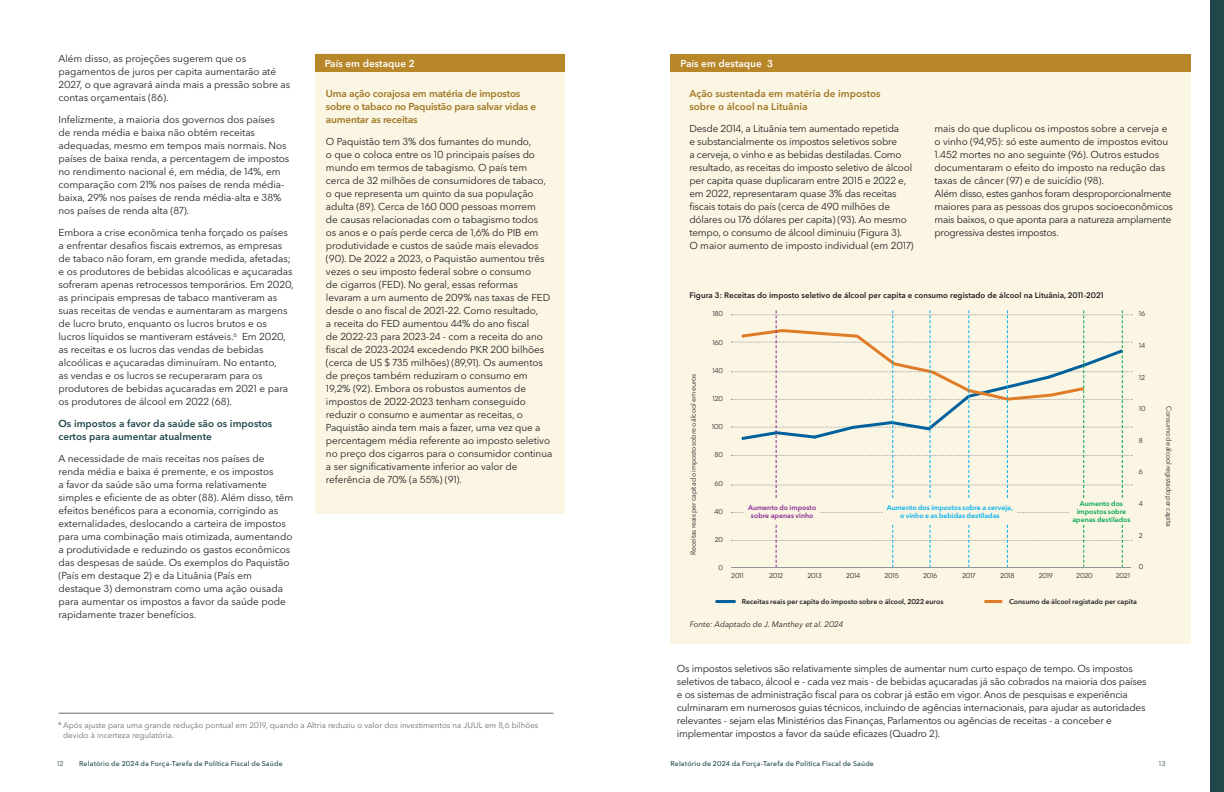
<style>
.page{position:relative;width:1224px;height:792px;background:#fff}
.page>*{position:absolute;margin:0;border:0;box-sizing:border-box;transform-origin:0 0}
.t1{font:10px/13px "Avenir Next P For BBG";letter-spacing:-.01em;color:#231f20}
.t2{font:600 10px/13px "Avenir Next P For BBG";letter-spacing:-.02em;color:#a17722}
.t3{font:600 10px/13px "Avenir Next P For BBG";color:#20474a}
.t4{font:600 10px/13px "Avenir Next P For BBG";color:#a17722}
.Body_copy{font:600 10px "Avenir Next P For BBG";color:#fff}
.t5{font:8px/10px "Avenir Next P For BBG";color:#6c6d70}
.t6{font:600 8px "Avenir Next P For BBG";color:#231f20}
.t7{font:italic 8px "Avenir Next P For BBG";color:#231f20}
.t8{font:7px "Avenir Next P For BBG";letter-spacing:-.03em;color:#231f20}
.t9{font:500 7px "Avenir Next P For BBG";letter-spacing:.02em;color:#20474a}
.t10{font:600 7px "Avenir Next P For BBG";color:#231f20}
.t11{font:600 7px/8px "Avenir Next P For BBG";color:#00aeef;text-align:center}
.t12{font:600 7px/8px "Avenir Next P For BBG";color:#00a54f;text-align:center}
.t13{font:600 7px/8px "Avenir Next P For BBG";color:#872890;text-align:center}
.t14{font:7px "Avenir Next P For BBG";color:#20474a}
</style>
<div class="page">
<div style="left:1211px;top:0;width:13px;height:792px;background:#20474a"></div>
<div style="left:670px;top:58px;width:521px;height:586px;background:#fbf6e4"></div>
<div style="left:670px;top:54px;width:521px;height:18px;background:#b78729"></div>
<hr style="left:717px;top:600px;width:18px;height:3px;background:#00619c">
<hr style="left:984px;top:600px;width:18px;height:3px;background:#e07c27">
<svg style="left:731px;top:310px;width:401px;height:257px"></svg>
<div style="left:745px;top:500px;width:75px;height:23px;background:#fbf6e4"></div>
<div style="left:1069px;top:500px;width:65px;height:23px;background:#fbf6e4"></div>
<div style="left:883px;top:500px;width:134px;height:23px;background:#fbf6e4"></div>
<hr style="left:731px;top:567px;width:400px;height:1px;background:#939598">
<div style="left:315px;top:54px;width:249px;height:460px;background:#fbf6e4"></div>
<div style="left:315px;top:54px;width:249px;height:18px;background:#b78729"></div>
<hr style="left:58px;top:713px;width:496px;height:1px;background:#6c6d70">
<p class="t1" style="left:58px;top:52px;width:233px">Além disso, as projeções sugerem que os pagamentos de juros per capita aumentarão até 2027, o que agravará ainda mais a pressão sobre as contas orçamentais (86).</p>
<p class="t1" style="left:58px;top:113px;width:232px">Infelizmente, a maioria dos governos dos países de renda média e baixa não obtém receitas adequadas, mesmo em tempos mais normais. Nos países de baixa renda, a percentagem de impostos no rendimento nacional é, em média, de 14%, em comparação com 21% nos países de renda média&shy;baixa, 29% nos países de renda média-alta e 38% nos países de renda alta (87).</p>
<p class="t1" style="left:58px;top:226px;width:237px">Embora a crise econômica tenha forçado os países a enfrentar desafios fiscais extremos, as empresas de tabaco não foram, em grande medida, afetadas; e os produtores de bebidas alcoólicas e açucaradas sofreram apenas retrocessos temporários. Em 2020, as principais empresas de tabaco mantiveram as suas receitas de vendas e aumentaram as margens de lucro bruto, enquanto os lucros brutos e os lucros líquidos se mantiveram estáveis.<sup>6</sup> Em 2020, as receitas e os lucros das vendas de bebidas alcoólicas e açucaradas diminuíram. No entanto,<br>as vendas e os lucros se recuperaram para os produtores de bebidas açucaradas em 2021 e para os produtores de álcool em 2022 (68).</p>
<p class="t3" style="left:58px;top:417px;width:215px">Os impostos a favor da saúde são os impostos certos para aumentar atualmente</p>
<p class="t1" style="left:58px;top:452px;width:236px">A necessidade de mais receitas nos países de renda média e baixa é premente, e os impostos<br>a favor da saúde são uma forma relativamente simples e eficiente de as obter (88). Além disso, têm efeitos benéficos para a economia, corrigindo as externalidades, deslocando a carteira de impostos para uma combinação mais otimizada, aumentando a produtividade e reduzindo os gastos econômicos das despesas de saúde. Os exemplos do Paquistão (País em destaque 2) e da Lituânia (País em destaque 3) demonstram como uma ação ousada para aumentar os impostos a favor da saúde pode rapidamente trazer benefícios.</p>
<p class="Body_copy" style="left:325px;top:58px;width:91px">País em destaque 2</p>
<p class="t2" style="left:326px;top:87px;width:212px">Uma ação corajosa em matéria de impostos sobre o tabaco no Paquistão para salvar vidas e aumentar as receitas</p>
<p class="t1" style="left:326px;top:135px;width:228px">O Paquistão tem 3% dos fumantes do mundo,<br>o que o coloca entre os 10 principais países do mundo em termos de tabagismo. O país tem cerca de 32 milhões de consumidores de tabaco, o que representa um quinto da sua população adulta (89). Cerca de 160 000 pessoas morrem<br>de causas relacionadas com o tabagismo todos<br>os anos e o país perde cerca de 1,6% do PIB em produtividade e custos de saúde mais elevados (90). De 2022 a 2023, o Paquistão aumentou três vezes o seu imposto federal sobre o consumo<br>de cigarros (FED). No geral, essas reformas levaram a um aumento de 209% nas taxas de FED desde o ano fiscal de 2021-22. Como resultado,<br>a receita do FED aumentou 44% do ano fiscal<br>de 2022-23 para 2023-24 - com a receita do ano fiscal de 2023-2024 excedendo PKR 200 bilhões (cerca de US $ 735 milhões) (89,91). Os aumentos de preços também reduziram o consumo em 19,2% (92). Embora os robustos aumentos de impostos de 2022-2023 tenham conseguido reduzir o consumo e aumentar as receitas, o Paquistão ainda tem mais a fazer, uma vez que a percentagem média referente ao imposto seletivo no preço dos cigarros para o consumidor continua a ser significativamente inferior ao valor de referência de 70% (a 55%) (91).</p>
<p class="Body_copy" style="left:681px;top:58px;width:94px">País em destaque 3</p>
<p class="t4" style="left:689px;top:87px;width:193px">Ação sustentada em matéria de impostos sobre o álcool na Lituânia</p>
<p class="t1" style="left:689px;top:122px;width:226px">Desde 2014, a Lituânia tem aumentado repetida<br>e substancialmente os impostos seletivos sobre<br>a cerveja, o vinho e as bebidas destiladas. Como resultado, as receitas do imposto seletivo de álcool per capita quase duplicaram entre 2015 e 2022 e, em 2022, representaram quase 3% das receitas fiscais totais do país (cerca de 490 milhões de dólares ou 176 dólares per capita) (93). Ao mesmo tempo, o consumo de álcool diminuiu (Figura 3).<br>O maior aumento de imposto individual (em 2017)</p>
<p class="t1" style="left:935px;top:122px;width:240px">mais do que duplicou os impostos sobre a cerveja e o vinho (94,95): só este aumento de impostos evitou 1.452 mortes no ano seguinte (96). Outros estudos documentaram o efeito do imposto na redução das taxas de câncer (97) e de suicídio (98).<br>Além disso, estes ganhos foram desproporcionalmente maiores para as pessoas dos grupos socioeconômicos mais baixos, o que aponta para a natureza amplamente progressiva destes impostos.</p>
<p class="t6" style="left:689px;top:290px;width:416px">Figura 3: Receitas do imposto seletivo de álcool per capita e consumo registado de álcool na Lituânia, 2011-2021</p>
<p class="t8" style="left:712px;top:310px;width:12px">180</p>
<p class="t8" style="left:712px;top:338px;width:12px">160</p>
<p class="t8" style="left:712px;top:366px;width:12px">140</p>
<p class="t8" style="left:713px;top:394px;width:12px">120</p>
<p class="t8" style="left:712px;top:423px;width:13px">100</p>
<p class="t8" style="left:715px;top:451px;width:10px">80</p>
<p class="t8" style="left:714px;top:479px;width:10px">60</p>
<p class="t8" style="left:715px;top:507px;width:10px">40</p>
<p class="t8" style="left:715px;top:535px;width:10px">20</p>
<p class="t8" style="left:719px;top:564px;width:6px">0</p>
<p class="t8" style="left:731px;top:572px;width:14px">2011</p>
<p class="t8" style="left:769px;top:572px;width:16px">2012</p>
<p class="t8" style="left:808px;top:572px;width:16px">2013</p>
<p class="t8" style="left:846px;top:572px;width:16px">2014</p>
<p class="t8" style="left:885px;top:572px;width:16px">2015</p>
<p class="t8" style="left:923px;top:572px;width:16px">2016</p>
<p class="t8" style="left:962px;top:572px;width:15px">2017</p>
<p class="t8" style="left:1000px;top:572px;width:16px">2018</p>
<p class="t8" style="left:1039px;top:572px;width:16px">2019</p>
<p class="t8" style="left:1076px;top:572px;width:18px">2020</p>
<p class="t8" style="left:1116px;top:572px;width:16px">2021</p>
<p class="t8" style="left:689px;top:555px;width:182px;rotate:-90deg">Receitas reais per capita do imposto sobre o álcool em euros</p>
<p class="t13" style="left:748px;top:503px;width:70px">Aumento do imposto sobre apenas vinho</p>
<p class="t12" style="left:1077px;top:499px;width:51px">Aumento dos impostos sobre</p>
<p class="t12" style="left:1072px;top:515px;width:60px">apenas destilados</p>
<p class="t11" style="left:887px;top:503px;width:128px">Aumento dos impostos sobre a cerveja, o vinho e as bebidas destiladas</p>
<p class="t8" style="left:1139px;top:310px;width:8px">16</p>
<p class="t8" style="left:1139px;top:341px;width:8px">14</p>
<p class="t8" style="left:1139px;top:373px;width:8px">12</p>
<p class="t8" style="left:1139px;top:405px;width:8px">10</p>
<p class="t8" style="left:1139px;top:436px;width:6px">8</p>
<p class="t8" style="left:1139px;top:468px;width:6px">6</p>
<p class="t8" style="left:1139px;top:499px;width:6px">4</p>
<p class="t8" style="left:1139px;top:531px;width:5px">2</p>
<p class="t8" style="left:1139px;top:563px;width:6px">0</p>
<p class="t10" style="left:742px;top:597px;width:203px">Receitas reais per capita do imposto sobre o álcool, 2022 euros</p>
<p class="t10" style="left:1009px;top:597px;width:130px">Consumo de álcool registado per capita</p>
<p class="t7" style="left:690px;top:620px;width:155px">Fonte: Adaptado de J. Manthey et al. 2024</p>
<p class="t8" style="left:1173px;top:406px;width:122px;rotate:90deg">Consumo de álcool registado per capita</p>
<p class="t1" style="left:677px;top:662px;width:471px">Os impostos seletivos são relativamente simples de aumentar num curto espaço de tempo. Os impostos seletivos de tabaco, álcool e - cada vez mais - de bebidas açucaradas já são cobrados na maioria dos países e os sistemas de administração fiscal para os cobrar já estão em vigor. Anos de pesquisas e experiência culminaram em numerosos guias técnicos, incluindo de agências internacionais, para ajudar as autoridades relevantes - sejam elas Ministérios das Finanças, Parlamentos ou agências de receitas - a conceber e implementar impostos a favor da saúde eficazes (Quadro 2).</p>
<p class="t5" style="left:63px;top:720px;width:477px;text-indent:-5px"><sup>6</sup> Após ajuste para uma grande redução pontual em 2019, quando a Altria reduziu o valor dos investimentos na JUUL em 8,6 bilhões devido à incerteza regulatória.</p>
<p class="t14" style="left:57px;top:759px;width:8px">12</p>
<p class="t9" style="left:79px;top:759px;width:205px">Relatório de 2024 da Força-Tarefa de Política Fiscal de Saúde</p>
<p class="t9" style="left:671px;top:759px;width:205px">Relatório de 2024 da Força-Tarefa de Política Fiscal de Saúde</p>
<p class="t14" style="left:1159px;top:759px;width:8px">13</p>
</div>
